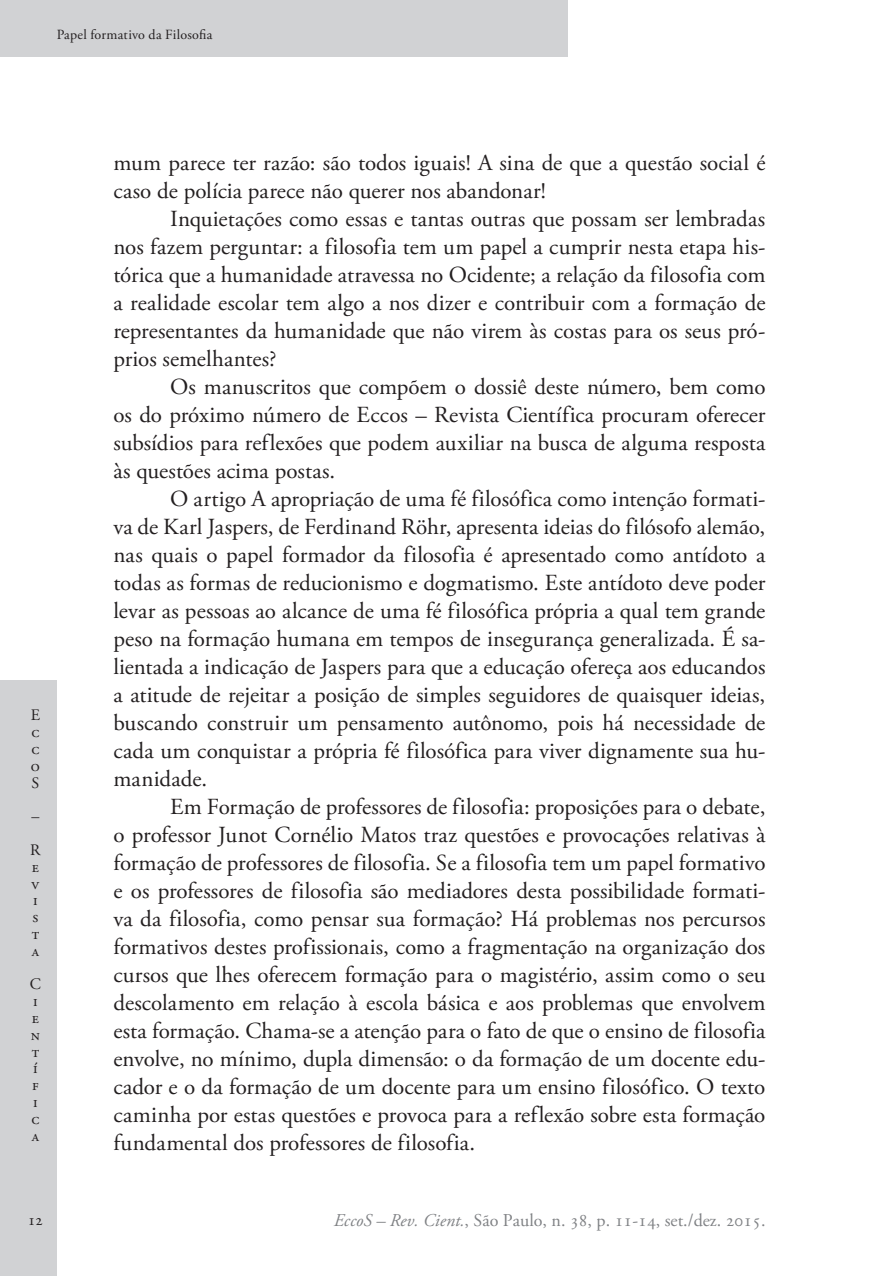
<style>
.page{position:relative;width:879px;height:1276px;background:#fff}
.page>*{position:absolute;margin:0;border:0;box-sizing:border-box;transform-origin:0 0}
.Ec_Normal{font:23px/28px "Adobe Garamond Pro";color:#231f20;text-align:justify}
.t1{font:18px "Adobe Garamond Pro";color:#808285}
.Ec_zxPaginador{font:16px "Adobe Garamond Pro";color:#231f20}
.Ec_xxCantoSsups{font:14px "Adobe Garamond Pro";color:#231f20}
.s1{font-style:italic}
</style>
<div class="page">
<div style="left:0;top:680px;width:57px;height:596px;background:#d1d2d4"></div>
<div style="left:0;top:0;width:567px;height:57px;background:#d1d2d4"></div>
<p class="Ec_xxCantoSsups" style="left:57px;top:26px;width:157px">Papel formativo da Filosofia</p>
<p class="Ec_zxPaginador" style="left:31px;top:706px;width:11px">E</p>
<p class="Ec_zxPaginador" style="left:31px;top:722px;width:10px">c</p>
<p class="Ec_zxPaginador" style="left:31px;top:739px;width:10px">c</p>
<p class="Ec_zxPaginador" style="left:31px;top:756px;width:11px">o</p>
<p class="Ec_zxPaginador" style="left:32px;top:773px;width:9px">S</p>
<p class="Ec_zxPaginador" style="left:31px;top:806px;width:9px">–</p>
<p class="Ec_zxPaginador" style="left:30px;top:840px;width:12px">R</p>
<p class="Ec_zxPaginador" style="left:32px;top:857px;width:9px">e</p>
<p class="Ec_zxPaginador" style="left:32px;top:874px;width:9px">v</p>
<p class="Ec_zxPaginador" style="left:33px;top:890px;width:6px">i</p>
<p class="Ec_zxPaginador" style="left:32px;top:907px;width:7px">s</p>
<p class="Ec_zxPaginador" style="left:32px;top:924px;width:9px">t</p>
<p class="Ec_zxPaginador" style="left:32px;top:941px;width:9px">a</p>
<p class="Ec_zxPaginador" style="left:30px;top:974px;width:13px">C</p>
<p class="Ec_zxPaginador" style="left:33px;top:991px;width:6px">i</p>
<p class="Ec_zxPaginador" style="left:32px;top:1008px;width:9px">e</p>
<p class="Ec_zxPaginador" style="left:31px;top:1025px;width:11px">n</p>
<p class="Ec_zxPaginador" style="left:32px;top:1042px;width:9px">t</p>
<p class="Ec_zxPaginador" style="left:33px;top:1058px;width:6px">í</p>
<p class="Ec_zxPaginador" style="left:32px;top:1075px;width:8px">f</p>
<p class="Ec_zxPaginador" style="left:33px;top:1092px;width:6px">i</p>
<p class="Ec_zxPaginador" style="left:31px;top:1109px;width:10px">c</p>
<p class="Ec_zxPaginador" style="left:32px;top:1126px;width:9px">a</p>
<p class="Ec_Normal" style="left:113px;top:150px;width:654px">mum parece ter razão: são todos iguais! A sina de que a questão social é caso de polícia parece não querer nos abandonar!</p>
<p class="Ec_Normal" style="left:113px;top:206px;width:653px;text-indent:57px">Inquietações como essas e tantas outras que possam ser lembradas nos fazem perguntar: a filosofia tem um papel a cumprir nesta etapa his&shy;tórica que a humanidade atravessa no Ocidente; a relação da filosofia com a realidade escolar tem algo a nos dizer e contribuir com a formação de representantes da humanidade que não virem às costas para os seus pró&shy;prios semelhantes?</p>
<p class="Ec_Normal" style="left:113px;top:374px;width:654px;text-indent:57px">Os manuscritos que compõem o dossiê deste número, bem como os do próximo número de Eccos – Revista Científica procuram oferecer subsídios para reflexões que podem auxiliar na busca de alguma resposta às questões acima postas.</p>
<p class="Ec_Normal" style="left:113px;top:486px;width:653px;text-indent:57px">O artigo A apropriação de uma fé filosófica como intenção formati&shy;va de Karl Jaspers, de Ferdinand Röhr, apresenta ideias do filósofo alemão, nas quais o papel formador da filosofia é apresentado como antídoto a todas as formas de reducionismo e dogmatismo. Este antídoto deve poder levar as pessoas ao alcance de uma fé filosófica própria a qual tem grande peso na formação humana em tempos de insegurança generalizada. É sa&shy;lientada a indicação de Jaspers para que a educação ofereça aos educandos a atitude de rejeitar a posição de simples seguidores de quaisquer ideias, buscando construir um pensamento autônomo, pois há necessidade de cada um conquistar a própria fé filosófica para viver dignamente sua hu&shy;manidade.</p>
<p class="Ec_Normal" style="left:113px;top:794px;width:654px;text-indent:57px">Em Formação de professores de filosofia: proposições para o debate, o professor Junot Cornélio Matos traz questões e provocações relativas à formação de professores de filosofia. Se a filosofia tem um papel formativo e os professores de filosofia são mediadores desta possibilidade formati&shy;va da filosofia, como pensar sua formação? Há problemas nos percursos formativos destes profissionais, como a fragmentação na organização dos cursos que lhes oferecem formação para o magistério, assim como o seu descolamento em relação à escola básica e aos problemas que envolvem esta formação. Chama-se a atenção para o fato de que o ensino de filosofia envolve, no mínimo, dupla dimensão: o da formação de um docente edu&shy;cador e o da formação de um docente para um ensino filosófico. O texto caminha por estas questões e provoca para a reflexão sobre esta formação fundamental dos professores de filosofia.</p>
<p class="Ec_zxPaginador" style="left:28px;top:1210px;width:17px">12</p>
<p class="t1" style="left:334px;top:1209px;width:433px"><span class="s1">EccoS – Rev. Cient.</span>, São Paulo, n. 38, p. 11-14, set./dez. 2015.</p>
</div>
